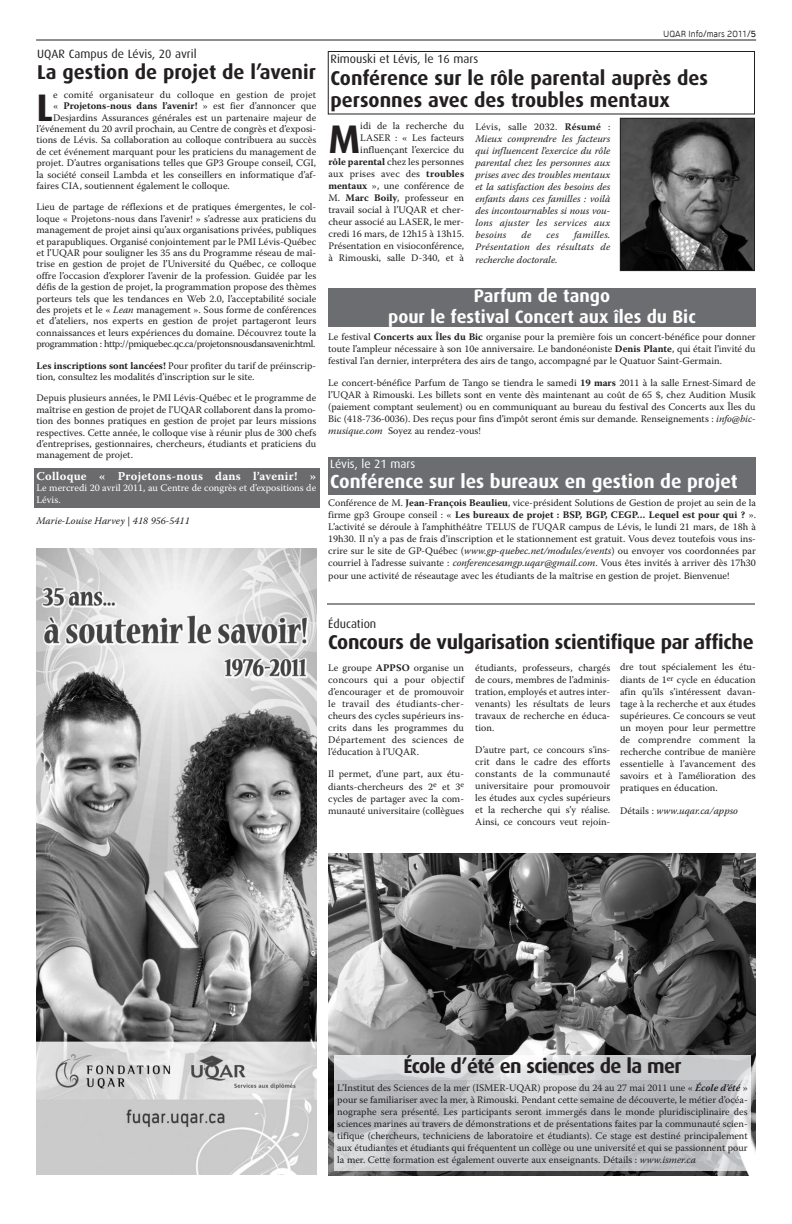
<style>
.page{position:relative;width:792px;height:1224px;background:#fff}
.page>*{position:absolute;margin:0;border:0;box-sizing:border-box;transform-origin:0 0}
.t1{font:700 39.9px "Dax";color:#231f20}
.t2{font:700 38.4px "Dax";color:#231f20}
.t3{font:700 20px/22px "Dax";letter-spacing:-.015em;color:#231f20}
.t4{font:700 19px "Dax";color:#fff}
.t5{font:700 18px/21px "Dax";color:#fff;text-align:center}
.t6{font:12px "Dax";color:#231f20}
.t7{font:700 12px "Warnock Pro";letter-spacing:.02em;color:#fff}
.t8{font:12px "Dax";color:#fff}
.t9{font:10px/12px "Warnock Pro";color:#231f20;text-align:justify}
.t10{font:italic 10px/12px "Warnock Pro";letter-spacing:.015em;color:#231f20;text-align:justify}
.t11{font:10px/11.4px "Warnock Pro";color:#fff}
.t12{font:700 10px "Warnock Pro";color:#231f20}
.t13{font:10px "Warnock Pro";letter-spacing:.02em;color:#231f20}
.t14{font:9px "Tirana";color:#231f20}
.s1{font-weight:400}
.s2{font-style:italic}
.s3{font-weight:700}
.s4{font-style:normal}
.s5{font-weight:700;font-style:normal}
.s6{font-weight:700;font-style:italic}
</style>
<div class="page">
<img style="left:328px;top:854px;width:428px;height:321px">
<hr style="left:36px;top:40px;width:720px;height:1px;background:#231f20">
<div style="left:34px;top:469px;width:286px;height:39px;background:#6b6b6e"></div>
<div style="left:328px;top:288px;width:428px;height:39px;background:#6c6d70"></div>
<div style="left:328px;top:457px;width:428px;height:37px;background:#6c6d70"></div>
<div style="left:328px;top:51px;width:427px;height:63px;border:1px solid #231f20"></div>
<img style="left:622px;top:120px;width:131px;height:149px">
<div style="left:620px;top:118px;width:135px;height:153px;border:1px solid #231f20"></div>
<img style="left:334px;top:1055px;width:417px;height:116px">
<img style="left:37px;top:548px;width:279px;height:627px">
<hr style="left:327px;top:604px;width:428px;height:1px;background:#231f20">
<p class="t6" style="left:37px;top:49px;width:161px">UQAR Campus de Lévis, 20 avril</p>
<h3 class="t3" style="left:37px;top:62px;width:280px">La gestion de projet de l’avenir</h3>
<h2 class="t2" style="left:37px;top:91px;width:18px">L</h2>
<p class="t13" style="left:53px;top:91px;width:265px">e comité organisateur du colloque en gestion de projet</p>
<p class="t12" style="left:53px;top:102px;width:265px"><span class="s1">«</span> Projetons-nous dans l’avenir! <span class="s1">» est fier d’annoncer que</span></p>
<p class="t9" style="left:53px;top:112px;width:265px">Desjardins Assurances générales est un partenaire majeur de</p>
<p class="t9" style="left:37px;top:124px;width:281px">l’événement du 20 avril prochain, au Centre de congrès et d’exposi-</p>
<p class="t9" style="left:37px;top:135px;width:281px">tions de Lévis. Sa collaboration au colloque contribuera au succès</p>
<p class="t9" style="left:37px;top:146px;width:281px">de cet événement marquant pour les praticiens du management de</p>
<p class="t9" style="left:37px;top:158px;width:281px">projet. D’autres organisations telles que GP3 Groupe conseil, CGI,</p>
<p class="t9" style="left:37px;top:169px;width:281px">la société conseil Lambda et les conseillers en informatique d’af-</p>
<p class="t9" style="left:37px;top:181px;width:195px">faires CIA, soutiennent également le colloque.</p>
<p class="t9" style="left:37px;top:202px;width:281px;line-height:11.4px">Lieu de partage de réflexions et de pratiques émergentes, le col&shy;loque « Projetons-nous dans l’avenir! » s’adresse aux praticiens du management de projet ainsi qu’aux organisations privées, publiques et parapubliques. Organisé conjointement par le PMI Lévis-Québec et l’UQAR pour souligner les 35 ans du Programme réseau de maî&shy;trise en gestion de projet de l’Université du Québec, ce colloque offre l’occasion d’explorer l’avenir de la profession. Guidée par les défis de la gestion de projet, la programmation propose des thèmes porteurs tels que les tendances en Web 2.0, l’acceptabilité sociale des projets et le « <span class="s2">Lean</span> management ». Sous forme de conférences et d’ateliers, nos experts en gestion de projet partageront leurs connaissances et leurs expériences du domaine. Découvrez toute la programmation : http://pmiquebec.qc.ca/projetonsnousdansavenir.html.</p>
<p class="t9" style="left:37px;top:361px;width:281px;line-height:11.4px"><span class="s3">Les inscriptions sont lancées!</span> Pour profiter du tarif de préinscrip&shy;tion, consultez les modalités d’inscription sur le site.</p>
<p class="t9" style="left:37px;top:393px;width:281px;line-height:11.4px">Depuis plusieurs années, le PMI Lévis-Québec et le programme de maîtrise en gestion de projet de l’UQAR collaborent dans la promo&shy;tion des bonnes pratiques en gestion de projet par leurs missions respectives. Cette année, le colloque vise à réunir plus de 300 chefs d’entreprises, gestionnaires, chercheurs, étudiants et praticiens du management de projet.</p>
<p class="t7" style="left:37px;top:472px;width:281px">Colloque « Projetons-nous dans l’avenir! »</p>
<p class="t11" style="left:37px;top:483px;width:281px">Le mercredi 20 avril 2011, au Centre de congrès et d’expositions de<br>Lévis.</p>
<p class="t10" style="left:37px;top:516px;width:155px">Marie-Louise Harvey | 418 956-5411</p>
<p class="t14" style="left:663px;top:29px;width:94px">UQAR Info/mars 2011/<span class="s3">5</span></p>
<p class="t6" style="left:331px;top:54px;width:149px">Rimouski et Lévis, le 16 mars</p>
<h3 class="t3" style="left:331px;top:68px;width:379px">Conférence sur le rôle parental auprès des personnes avec des troubles mentaux</h3>
<h1 class="t1" style="left:328px;top:122px;width:33px">M</h1>
<p class="t9" style="left:328px;top:121px;width:137px;text-align:right">idi de la recherche du<br>LASER : « Les facteurs influençant l’exercice du<br><span class="s3">rôle parental</span> chez les personnes aux prises avec des <span class="s3">troubles mentaux</span> », une conférence de<br>M. <span class="s3">Marc Boily</span>, professeur en travail social à l’UQAR et cher&shy;cheur associé au LASER, le mer&shy;credi 16 mars, de 12h15 à 13h15.<br>Présentation en visioconférence, à Rimouski, salle D-340, et à</p>
<p class="t10" style="left:475px;top:121px;width:137px"><span class="s4">Lévis, salle 2032.</span> <span class="s5">Résumé</span> <span class="s4">:<br></span>Mieux comprendre les facteurs qui influencent l’exercice du rôle parental chez les personnes aux prises avec des troubles mentaux et la satisfaction des besoins des enfants dans ces familles : voilà des incontournables si nous vou&shy;lons ajuster les services aux besoins</p>
<p class="t10" style="left:475px;top:229px;width:137px;text-align:right">familles.<br>Présentation des résultats de</p>
<p class="t10" style="left:475px;top:254px;width:84px">recherche doctorale.</p>
<p class="t10" style="left:522px;top:229px;width:11px">de</p>
<p class="t10" style="left:547px;top:229px;width:14px">ces</p>
<h3 class="t5" style="left:388px;top:286px;width:309px">Parfum de tango<br>pour le festival Concert aux îles du Bic</h3>
<p class="t9" style="left:328px;top:332px;width:429px">Le festival <span class="s3">Concerts aux Îles du Bic</span> organise pour la première fois un concert-bénéfice pour donner toute l’ampleur nécessaire à son 10e anniversaire. Le bandonéoniste <span class="s3">Denis Plante</span>, qui était l’invité du festival l’an dernier, interprétera des airs de tango, accompagné par le Quatuor Saint-Germain.</p>
<p class="t9" style="left:328px;top:378px;width:429px">Le concert-bénéfice Parfum de Tango se tiendra le samedi <span class="s3">19 mars</span> 2011 à la salle Ernest-Simard de l’UQAR à Rimouski. Les billets sont en vente dès maintenant au coût de 65 $, chez Audition Musik (paiement comptant seulement) ou en communiquant au bureau du festival des Concerts aux Îles du Bic (418-736-0036). Des reçus pour fins d’impôt seront émis sur demande. Renseignements : <span class="s2">info@bic&shy;musique.com</span> Soyez au rendez-vous!</p>
<p class="t8" style="left:330px;top:459px;width:87px">Lévis, le 21 mars</p>
<h3 class="t4" style="left:330px;top:473px;width:409px">Conférence sur les bureaux en gestion de projet</h3>
<p class="t9" style="left:328px;top:498px;width:429px">Conférence de M. <span class="s3">Jean-François Beaulieu</span>, vice-président Solutions de Gestion de projet au sein de la firme gp3 Groupe conseil : « <span class="s3">Les bureaux de projet : BSP, BGP, CEGP… Lequel est pour qui ?</span> ».<br>L’activité se déroule à l’amphithéâtre TELUS de l’UQAR campus de Lévis, le lundi 21 mars, de 18h à 19h30. Il n’y a pas de frais d’inscription et le stationnement est gratuit. Vous devez toutefois vous ins&shy;crire sur le site de GP-Québec (<span class="s2">www.gp-quebec.net/modules/events</span>) ou envoyer vos coordonnées par courriel à l’adresse suivante : <span class="s2">conferencesamgp.uqar@gmail.com</span>. Vous êtes invités à arriver dès 17h30</p>
<p class="t9" style="left:328px;top:571px;width:403px">pour une activité de réseautage avec les étudiants de la maîtrise en gestion de projet. Bienvenue!</p>
<p class="t6" style="left:328px;top:618px;width:50px">Éducation</p>
<h3 class="t3" style="left:328px;top:632px;width:427px">Concours de vulgarisation scientifique par affiche</h3>
<p class="t9" style="left:328px;top:662px;width:137px">Le groupe <span class="s3">APPSO</span> organise un concours qui a pour objectif d’encourager et de promouvoir le travail des étudiants-cher&shy;cheurs des cycles supérieurs ins&shy;crits dans les programmes du Département des sciences de l’éducation à l’UQAR.</p>
<p class="t9" style="left:328px;top:768px;width:137px;line-height:13.2px">Il permet, d’une part, aux étu&shy;diants-chercheurs des 2<sup>e</sup> et 3<sup>e</sup></p>
<p class="t9" style="left:328px;top:794px;width:137px">cycles de partager avec la com&shy;munauté universitaire (collègues</p>
<p class="t9" style="left:620px;top:661px;width:137px;line-height:13.2px">dre tout spécialement les étu&shy;diants de 1<sup>er</sup> cycle en éducation</p>
<p class="t9" style="left:620px;top:687px;width:137px">afin qu’ils s’intéressent davan&shy;tage à la recherche et aux études supérieures. Ce concours se veut un moyen pour leur permettre de comprendre comment la recherche contribue de manière essentielle à l’avancement des savoirs et à l’amélioration des pratiques en éducation.</p>
<p class="t10" style="left:620px;top:806px;width:120px"><span class="s4">Détails :</span> www.uqar.ca/appso</p>
<p class="t9" style="left:475px;top:662px;width:137px">étudiants, professeurs, chargés de cours, membres de l’adminis&shy;tration, employés et autres inter&shy;venants) les résultats de leurs travaux de recherche en éduca&shy;tion.</p>
<p class="t9" style="left:475px;top:744px;width:137px">D’autre part, ce concours s’ins&shy;crit dans le cadre des efforts constants de la communauté universitaire pour promouvoir les études aux cycles supérieurs et la recherche qui s’y réalise.<br>Ainsi, ce concours veut rejoin-</p>
<h3 class="t3" style="left:403px;top:1056px;width:280px">École d’été en sciences de la mer</h3>
<p class="t9" style="left:337px;top:1082px;width:412px">L’Institut des Sciences de la mer (ISMER-UQAR) propose du 24 au 27 mai 2011 une « <span class="s6">École d’été</span> » pour se familiariser avec la mer, à Rimouski. Pendant cette semaine de découverte, le métier d’océa&shy;nographe sera présenté. Les participants seront immergés dans le monde pluridisciplinaire des sciences marines au travers de démonstrations et de présentations faites par la communauté scien&shy;tifique (chercheurs, techniciens de laboratoire et étudiants). Ce stage est destiné principalement aux étudiantes et étudiants qui fréquentent un collège ou une université et qui se passionnent pour la mer. Cette formation est également ouverte aux enseignants. Détails : <span class="s2">www.ismer.ca</span></p>
</div>
